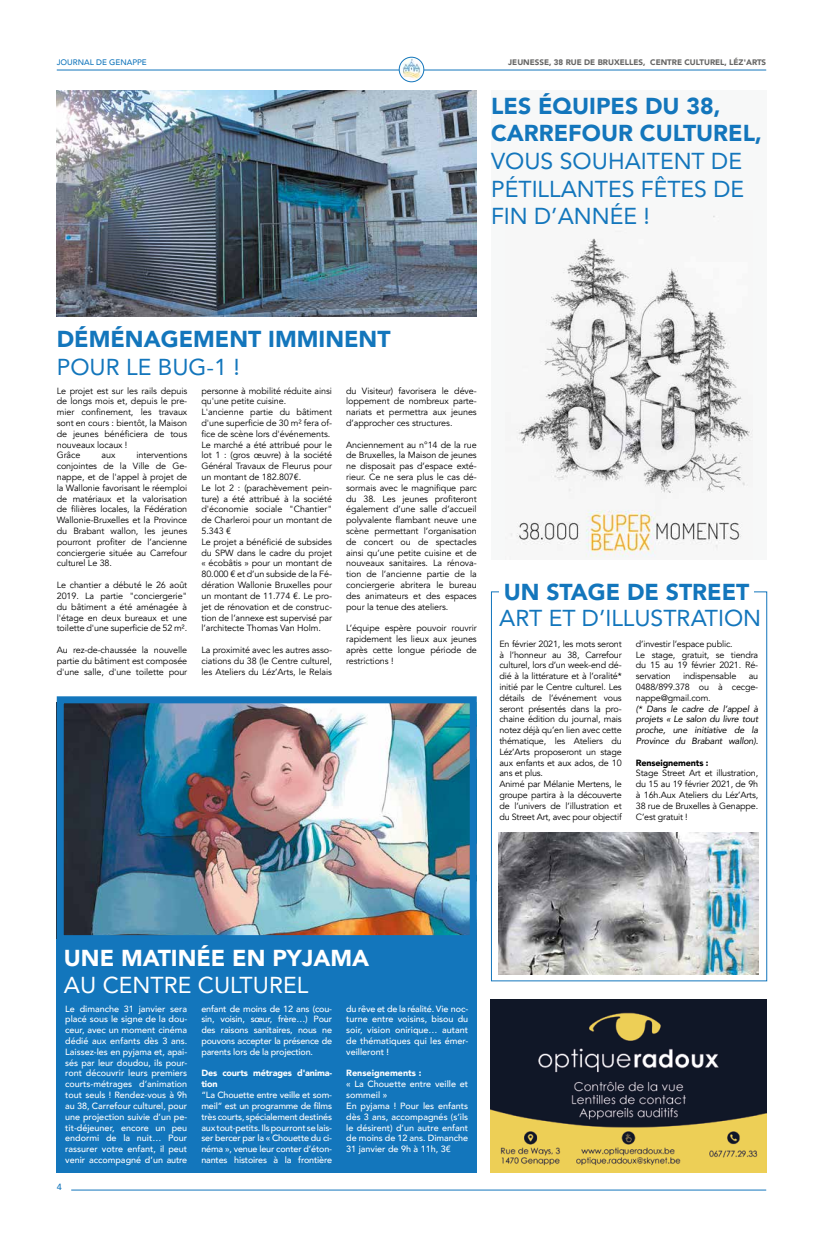
<style>
.page{position:relative;width:823px;height:1248px;background:#fff}
.page>*{position:absolute;margin:0;border:0;box-sizing:border-box;transform-origin:0 0}
.t1{font:23px/27.6px "Avenir";color:#1376bc;text-align:justify}
.t2{font:900 23px/27.6px "Avenir";color:#1376bc}
.t3{font:900 23px "Avenir";color:#fff}
.t4{font:23px "Avenir";color:#fff}
.t5{font:9px/10.8px "Avenir";letter-spacing:-.01em;color:#000;text-align:justify}
.t6{font:500 9px/10.8px "Avenir";color:#fff;text-align:justify}
.t7{font:italic 9px/10.8px "Avenir";letter-spacing:-.02em;color:#000;text-align:justify}
.t8{font:900 9px/10.8px "Avenir";letter-spacing:-.02em;color:#fff}
.t9{font:900 9px "Avenir";color:#fff}
.t10{font:900 9px "Avenir";letter-spacing:-.02em;color:#000}
.t11{font:500 9px "Avenir";color:#1376bc}
.t12{font:900 8px "Avenir";color:#656564}
.t13{font:500 8px "Avenir";color:#1376bc}
</style>
<div class="page">
<hr style="left:71px;top:1189px;width:694px;height:1px;background:#1376bc">
<hr style="left:57px;top:69px;width:708px;height:1px;background:#1376bc">
<img style="left:399px;top:57px;width:24px;height:25px;border-radius:12px">
<div style="left:398px;top:57px;width:26px;height:25px;border:1px solid #1376bc;border-radius:50%"></div>
<img style="left:57px;top:91px;width:419px;height:225px">
<div style="left:57px;top:813px;width:419px;height:359px;background:#1376bc"></div>
<img style="left:65px;top:704px;width:403px;height:230px">
<div style="left:57px;top:696px;width:419px;height:246px;border:7px solid #1376bc"></div>
<div style="left:490px;top:91px;width:275px;height:469px;background:#f7f8f8"></div>
<img style="left:511px;top:216px;width:239px;height:341px">
<img style="left:498px;top:832px;width:259px;height:142px">
<img style="left:490px;top:999px;width:275px;height:173px">
<p class="t13" style="left:57px;top:55px;width:91px">JOURNAL DE GENAPPE</p>
<p class="t12" style="left:508px;top:55px;width:259px">JEUNESSE, 38 RUE DE BRUXELLES, CENTRE CULTUREL, LÉZ'ARTS</p>
<h1 class="t2" style="left:491px;top:91px;width:272px">LES ÉQUIPES DU 38,<br>CARREFOUR CULTUREL,</h1>
<h1 class="t1" style="left:491px;top:146px;width:254px">VOUS SOUHAITENT DE PÉTILLANTES FÊTES DE FIN D’ANNÉE !</h1>
<h1 class="t2" style="left:57px;top:324px;width:335px">DÉMÉNAGEMENT IMMINENT</h1>
<h1 class="t1" style="left:57px;top:352px;width:184px">POUR LE BUG-1 !</h1>
<p class="t5" style="left:57px;top:385px;width:132px;text-align:left">Le projet est sur les rails depuis de longs mois et, depuis le pre&shy;mier confinement, les travaux sont en cours : bientôt, la Maison de jeunes bénéficiera de tous nouveaux locaux !<br>Grâce</p>
<p class="t5" style="left:57px;top:450px;width:132px;text-indent:80px">interventions conjointes de la Ville de Ge&shy;nappe, et de l'appel à projet de la Wallonie favorisant le réemploi de matériaux et la valorisation de filières locales, la Fédération Wallonie-Bruxelles et la Province du Brabant wallon, les jeunes pourront profiter de l’ancienne conciergerie située au Carrefour culturel Le 38.</p>
<p class="t5" style="left:57px;top:579px;width:132px">Le chantier a débuté le 26 août 2019. La partie "conciergerie" du bâtiment a été aménagée à l'étage en deux bureaux et une toilette d'une superficie de 52 m².</p>
<p class="t5" style="left:57px;top:644px;width:132px">Au rez-de-chaussée la nouvelle partie du bâtiment est composée d'une salle, d'une toilette pour</p>
<p class="t5" style="left:101px;top:450px;width:15px">aux</p>
<p class="t5" style="left:201px;top:385px;width:132px;text-align:left">personne à mobilité réduite ainsi qu'une petite cuisine.<br>L'ancienne partie du bâtiment d'une superficie de 30 m² fera of&shy;fice de scène lors d'événements.<br>Le marché a été attribué pour le lot 1 : (gros œuvre) à la société<br>Général Travaux de Fleurus pour un montant de 182.807€.<br>Le lot 2 : (parachèvement pein&shy;ture) a été attribué à la société d'économie sociale "Chantier" de Charleroi pour un montant de<br>5.343 €<br>Le projet a bénéficié de subsides du SPW dans le cadre du projet « écobâtis » pour un montant de<br>80.000 € et d’un subside de la Fé&shy;dération Wallonie Bruxelles pour un montant de 11.774 €. Le pro&shy;jet de rénovation et de construc&shy;tion de l’annexe est supervisé par l’architecte Thomas Van Holm.</p>
<p class="t5" style="left:201px;top:644px;width:132px">La proximité avec les autres asso&shy;ciations du 38 (le Centre culturel, les Ateliers du Léz’Arts, le Relais</p>
<p class="t5" style="left:346px;top:385px;width:132px">du Visiteur) favorisera le déve&shy;loppement de nombreux parte&shy;nariats et permettra aux jeunes d’approcher ces structures.</p>
<p class="t5" style="left:346px;top:439px;width:132px">Anciennement au n°14 de la rue de Bruxelles, la Maison de jeunes ne disposait pas d’espace exté&shy;rieur. Ce ne sera plus le cas dé&shy;sormais avec le magnifique parc du 38. Les jeunes profiteront également d’une salle d’accueil polyvalente flambant neuve une scène permettant l’organisation de concert ou de spectacles ainsi qu’une petite cuisine et de nouveaux sanitaires. La rénova&shy;tion de l’ancienne partie de la conciergerie abritera le bureau des animateurs et des espaces pour la tenue des ateliers.</p>
<p class="t5" style="left:346px;top:623px;width:132px">L’équipe espère pouvoir rouvrir rapidement les lieux aux jeunes après cette longue période de restrictions !</p>
<h1 class="t2" style="left:503px;top:577px;width:247px">UN STAGE DE STREET</h1>
<h1 class="t1" style="left:499px;top:603px;width:263px">ART ET D’ILLUSTRATION</h1>
<p class="t5" style="left:499px;top:638px;width:124px;text-align:left">En février 2021, les mots seront à l’honneur au 38, Carrefour culturel, lors d’un week-end dé&shy;dié à la littérature et à l’oralité* initié par le Centre culturel. Les détails de l’événement vous seront présentés dans la pro&shy;chaine édition du journal, mais notez déjà qu’en lien avec cette thématique, les Ateliers du<br>Léz’Arts proposeront un stage aux enfants et aux ados, de 10 ans et plus.<br>Animé par Mélanie Mertens, le groupe partira à la découverte de l’univers de l’illustration et du Street Art, avec pour objectif</p>
<p class="t5" style="left:635px;top:638px;width:124px;text-align:left">d’investir l’espace public.<br>Le stage, gratuit, se tiendra du 15 au 19 février 2021. Ré&shy;servation</p>
<p class="t5" style="left:682px;top:670px;width:55px">indispensable</p>
<p class="t5" style="left:635px;top:670px;width:124px;text-indent:113px">au 0488/899.378 ou à cecge&shy;nappe@gmail.com.</p>
<p class="t7" style="left:635px;top:703px;width:124px">(* Dans le cadre de l’appel à projets « Le salon du livre tout proche, une initiative de la Province du Brabant wallon).</p>
<p class="t10" style="left:635px;top:754px;width:74px">Renseignements :</p>
<p class="t5" style="left:635px;top:768px;width:124px">Stage Street Art et illustration, du 15 au 19 février 2021, de 9h à 16h.Aux Ateliers du Léz’Arts, 38 rue de Bruxelles à Genappe.<br>C’est gratuit !</p>
<h1 class="t3" style="left:64px;top:938px;width:307px">UNE MATINÉE EN PYJAMA</h1>
<h1 class="t4" style="left:64px;top:966px;width:246px">AU CENTRE CULTUREL</h1>
<p class="t6" style="left:65px;top:1002px;width:123px">Le dimanche 31 janvier sera placé sous le signe de la dou&shy;ceur, avec un moment cinéma dédié aux enfants dès 3 ans.<br>Laissez-les en pyjama et, apai&shy;sés par leur doudou, ils pour&shy;ront découvrir leurs premiers courts-métrages d’animation tout seuls ! Rendez-vous à 9h au 38, Carrefour culturel, pour une projection suivie d’un pe&shy;tit-déjeuner, encore un peu endormi de la nuit… Pour rassurer votre enfant, il peut venir accompagné d’un autre</p>
<p class="t6" style="left:201px;top:1002px;width:132px">enfant de moins de 12 ans (cou&shy;sin, voisin, sœur, frère…) Pour des raisons sanitaires, nous ne pouvons accepter la présence de parents lors de la projection.</p>
<p class="t8" style="left:201px;top:1067px;width:132px">Des courts métrages d'anima&shy;tion</p>
<p class="t6" style="left:201px;top:1088px;width:132px">“La Chouette entre veille et som&shy;meil” est un programme de films très courts, spécialement destinés aux tout-petits. Ils pourront se lais&shy;ser bercer par la « Chouette du ci&shy;néma », venue leur conter d’éton&shy;nantes histoires à la frontière</p>
<p class="t11" style="left:57px;top:1179px;width:7px">4</p>
<p class="t6" style="left:346px;top:1002px;width:123px">du rêve et de la réalité. Vie noc&shy;turne entre voisins, bisou du soir, vision onirique… autant de thématiques qui les émer&shy;veilleront !</p>
<p class="t9" style="left:346px;top:1065px;width:77px">Renseignements :</p>
<p class="t6" style="left:346px;top:1078px;width:123px;text-align:left">« La Chouette entre veille et sommeil »<br>En pyjama ! Pour les enfants dès 3 ans, accompagnés (s’ils le désirent) d’un autre enfant de moins de 12 ans. Dimanche<br>31 janvier de 9h à 11h, 3€</p>
</div>
